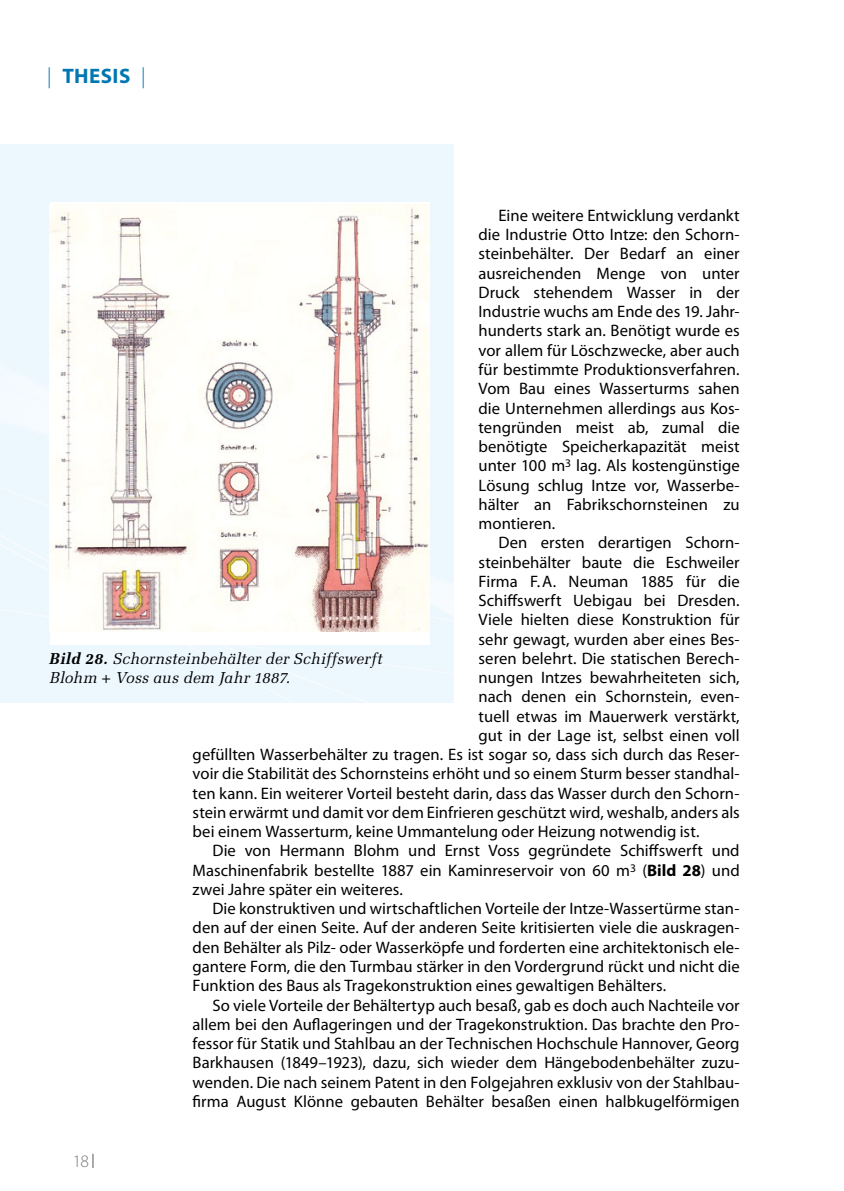
<style>
.page{position:relative;width:844px;height:1191px;background:#fff}
.page>*{position:absolute;margin:0;border:0;box-sizing:border-box;transform-origin:0 0}
.t1{font:700 21px "Myriad Pro";letter-spacing:.02em;color:#0077b3}
.t2{font:300 17.5px "Myriad Pro";color:#7b7b7a}
.t3{font:16.62px/19.2px "Myriad Pro";letter-spacing:.005em;color:#000;text-align:justify}
.t4{font:italic 15.75px/19.2px "Melior LT Std";letter-spacing:.005em;color:#000}
.s1{font-weight:300}
.s2{font-weight:700}
</style>
<div class="page">
<svg style="left:92px;top:1153px;width:1px;height:14px"></svg>
<div style="left:0;top:144px;width:453px;height:440px;background:#ecf7fe"></div>
<div style="left:0;top:584px;width:453px;height:118px;background:#ecf7fe"></div>
<div style="left:50px;top:202px;width:379px;height:442px;background:#fff"></div>
<img style="left:50px;top:204px;width:379px;height:427px">
<p class="t1" style="left:47px;top:62px;width:100px"><span class="s1">|</span> THESIS <span class="s1">|</span></p>
<p class="t3" style="left:478px;top:205px;width:262px;text-indent:20px">Eine weitere Entwicklung verdankt die Industrie Otto Intze: den Schorn&shy;steinbehälter. Der Bedarf an einer ausreichenden Menge von unter Druck stehendem Wasser in der Industrie wuchs am Ende des 19. Jahr&shy;hunderts stark an. Benötigt wurde es vor allem für Löschzwecke, aber auch für bestimmte Produktionsverfahren.<br>Vom Bau eines Wasserturms sahen die Unternehmen allerdings aus Kos&shy;tengründen meist ab, zumal die benötigte Speicherkapazität meist unter 100 m<sup>3</sup> lag. Als kostengünstige Lösung schlug Intze vor, Wasserbe&shy;hälter an Fabrikschornsteinen zu montieren.</p>
<p class="t3" style="left:498px;top:533px;width:243px">Den ersten derartigen Schorn-</p>
<p class="t3" style="left:478px;top:552px;width:262px">steinbehälter baute die Eschweiler</p>
<p class="t3" style="left:478px;top:571px;width:262px">Firma F.A. Neuman 1885 für die</p>
<p class="t3" style="left:478px;top:590px;width:262px">Schiffswerft Uebigau bei Dresden.</p>
<p class="t3" style="left:478px;top:610px;width:262px">Viele hielten diese Konstruktion für</p>
<p class="t3" style="left:478px;top:629px;width:262px">sehr gewagt, wurden aber eines Bes-</p>
<p class="t3" style="left:478px;top:648px;width:262px">seren belehrt. Die statischen Berech-</p>
<p class="t3" style="left:478px;top:667px;width:262px">nungen Intzes bewahrheiteten sich,</p>
<p class="t3" style="left:478px;top:687px;width:261px">nach denen ein Schornstein, even-</p>
<p class="t3" style="left:478px;top:706px;width:262px">tuell etwas im Mauerwerk verstärkt,</p>
<p class="t3" style="left:478px;top:725px;width:262px">gut in der Lage ist, selbst einen voll</p>
<p class="t3" style="left:192px;top:744px;width:548px">gefüllten Wasserbehälter zu tragen. Es ist sogar so, dass sich durch das Reser-</p>
<p class="t3" style="left:192px;top:764px;width:548px">voir die Stabilität des Schornsteins erhöht und so einem Sturm besser standhal-</p>
<p class="t3" style="left:192px;top:783px;width:548px">ten kann. Ein weiterer Vorteil besteht darin, dass das Wasser durch den Schorn-</p>
<p class="t3" style="left:192px;top:802px;width:548px">stein erwärmt und damit vor dem Einfrieren geschützt wird, weshalb, anders als</p>
<p class="t3" style="left:192px;top:821px;width:508px">bei einem Wasserturm, keine Ummantelung oder Heizung notwendig ist.</p>
<p class="t3" style="left:212px;top:841px;width:528px">Die von Hermann Blohm und Ernst Voss gegründete Schiffswerft und</p>
<p class="t3" style="left:192px;top:860px;width:548px">Maschinenfabrik bestellte 1887 ein Kaminreservoir von 60 m<sup>3</sup> (<span class="s2">Bild 28</span>) und</p>
<p class="t3" style="left:192px;top:879px;width:212px">zwei Jahre später ein weiteres.</p>
<p class="t3" style="left:212px;top:898px;width:528px">Die konstruktiven und wirtschaftlichen Vorteile der Intze-Wassertürme stan-</p>
<p class="t3" style="left:192px;top:918px;width:548px">den auf der einen Seite. Auf der anderen Seite kritisierten viele die auskragen-</p>
<p class="t3" style="left:192px;top:937px;width:548px">den Behälter als Pilz- oder Wasserköpfe und forderten eine architektonisch ele-</p>
<p class="t3" style="left:192px;top:956px;width:548px">gantere Form, die den Turmbau stärker in den Vordergrund rückt und nicht die</p>
<p class="t3" style="left:192px;top:975px;width:475px">Funktion des Baus als Tragekonstruktion eines gewaltigen Behälters.</p>
<p class="t3" style="left:212px;top:995px;width:528px">So viele Vorteile der Behältertyp auch besaß, gab es doch auch Nachteile vor</p>
<p class="t3" style="left:192px;top:1014px;width:548px">allem bei den Auflageringen und der Tragekonstruktion. Das brachte den Pro-</p>
<p class="t3" style="left:192px;top:1033px;width:548px">fessor für Statik und Stahlbau an der Technischen Hochschule Hannover, Georg</p>
<p class="t3" style="left:192px;top:1052px;width:548px">Barkhausen (1849–1923), dazu, sich wieder dem Hängebodenbehälter zuzu-</p>
<p class="t3" style="left:192px;top:1072px;width:548px">wenden. Die nach seinem Patent in den Folgejahren exklusiv von der Stahlbau-</p>
<p class="t3" style="left:192px;top:1091px;width:548px">firma August Klönne gebauten Behälter besaßen einen halbkugelförmigen</p>
<p class="t4" style="left:50px;top:649px;width:334px"><span class="s2">Bild 28.</span> Schornsteinbehälter der Schiffswerft<br>Blohm + Voss aus dem Jahr 1887.</p>
<p class="t2" style="left:73px;top:1151px;width:18px">18</p>
</div>
